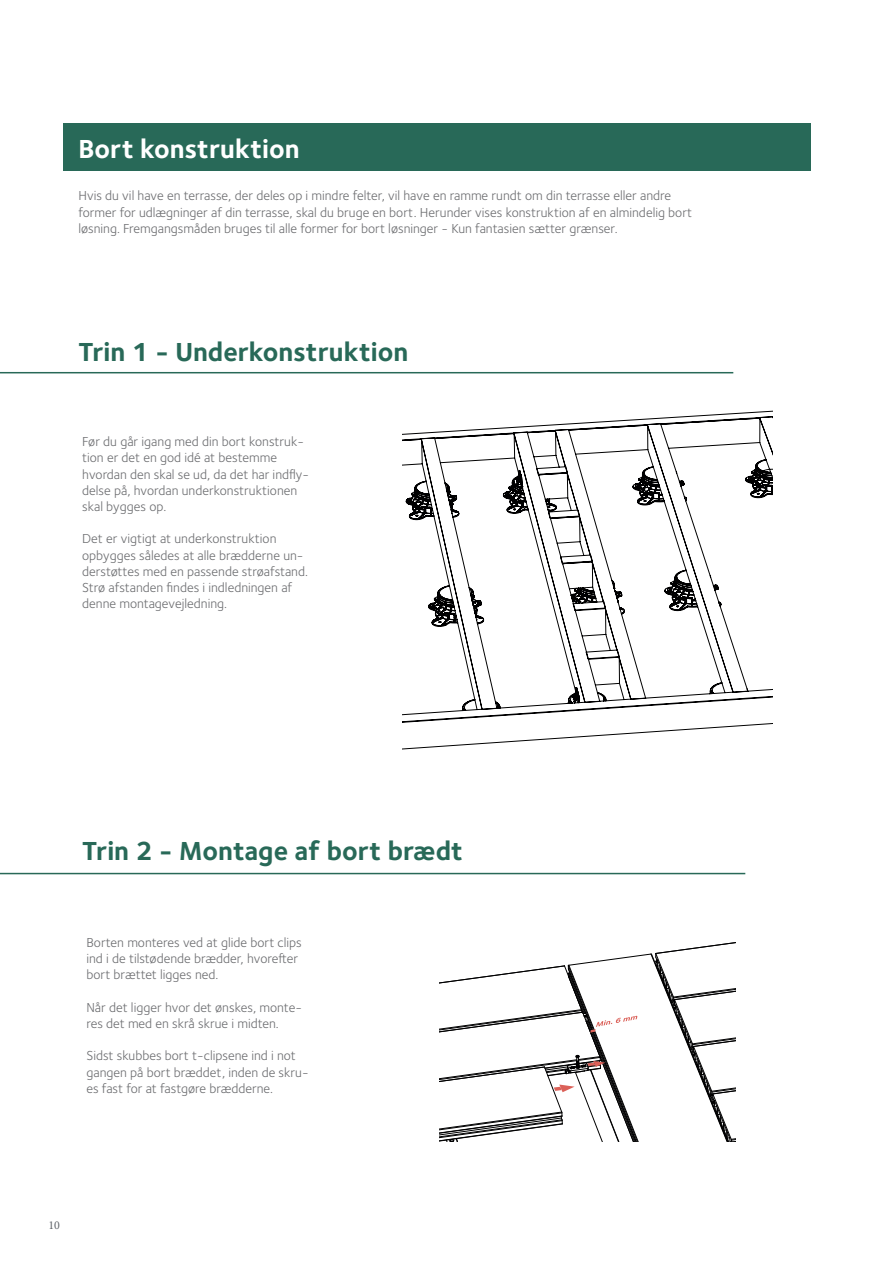
<style>
.page{position:relative;width:893px;height:1263px;background:#fff}
.page>*{position:absolute;margin:0;border:0;box-sizing:border-box;transform-origin:0 0}
.t1{font:700 27px "Foundry Sterling";color:#286958}
.t2{font:700 27px "Foundry Sterling";color:#fff}
.t3{font:13.5px/16.2px "Foundry Sterling";color:#6c6d70}
.t4{font:12px "Minion Pro";color:#5f6369}
</style>
<div class="page">
<div style="left:64px;top:123px;width:747px;height:47px;background:#286958"></div>
<hr style="left:0;top:372px;width:733px;height:1px;background:#286958">
<svg style="left:402px;top:410px;width:370px;height:340px"></svg>
<hr style="left:0;top:873px;width:745px;height:1px;background:#286958">
<svg style="left:439px;top:942px;width:296px;height:200px"></svg>
<h1 class="t2" style="left:78px;top:132px;width:223px">Bort konstruktion</h1>
<p class="t3" style="left:78px;top:188px;width:615px">Hvis du vil have en terrasse, der deles op i mindre felter, vil have en ramme rundt om din terrasse eller andre former for udlægninger af din terrasse, skal du bruge en bort. Herunder vises konstruktion af en almindelig bort løsning. Fremgangsmåden bruges til alle former for bort løsninger - Kun fantasien sætter grænser.</p>
<h1 class="t1" style="left:78px;top:336px;width:331px">Trin 1 - Underkonstruktion</h1>
<p class="t3" style="left:82px;top:434px;width:228px">Før du går igang med din bort konstruk&shy;tion er det en god idé at bestemme hvordan den skal se ud, da det har indfly&shy;delse på, hvordan underkonstruktionen skal bygges op.</p>
<p class="t3" style="left:82px;top:531px;width:227px">Det er vigtigt at underkonstruktion opbygges således at alle brædderne un&shy;derstøttes med en passende strøafstand.<br>Strø afstanden findes i indledningen af denne montagevejledning.</p>
<h1 class="t1" style="left:82px;top:835px;width:382px">Trin 2 - Montage af bort brædt</h1>
<p class="t3" style="left:86px;top:934px;width:217px">Borten monteres ved at glide bort clips ind i de tilstødende brædder, hvorefter bort brættet ligges ned.</p>
<p class="t3" style="left:86px;top:999px;width:217px">Når det ligger hvor det ønskes, monte&shy;res det med en skrå skrue i midten.</p>
<p class="t3" style="left:86px;top:1048px;width:224px">Sidst skubbes bort t-clipsene ind i not gangen på bort bræddet, inden de skru&shy;es fast for at fastgøre brædderne.</p>
<p class="t4" style="left:48px;top:1217px;width:13px">10</p>
</div>
